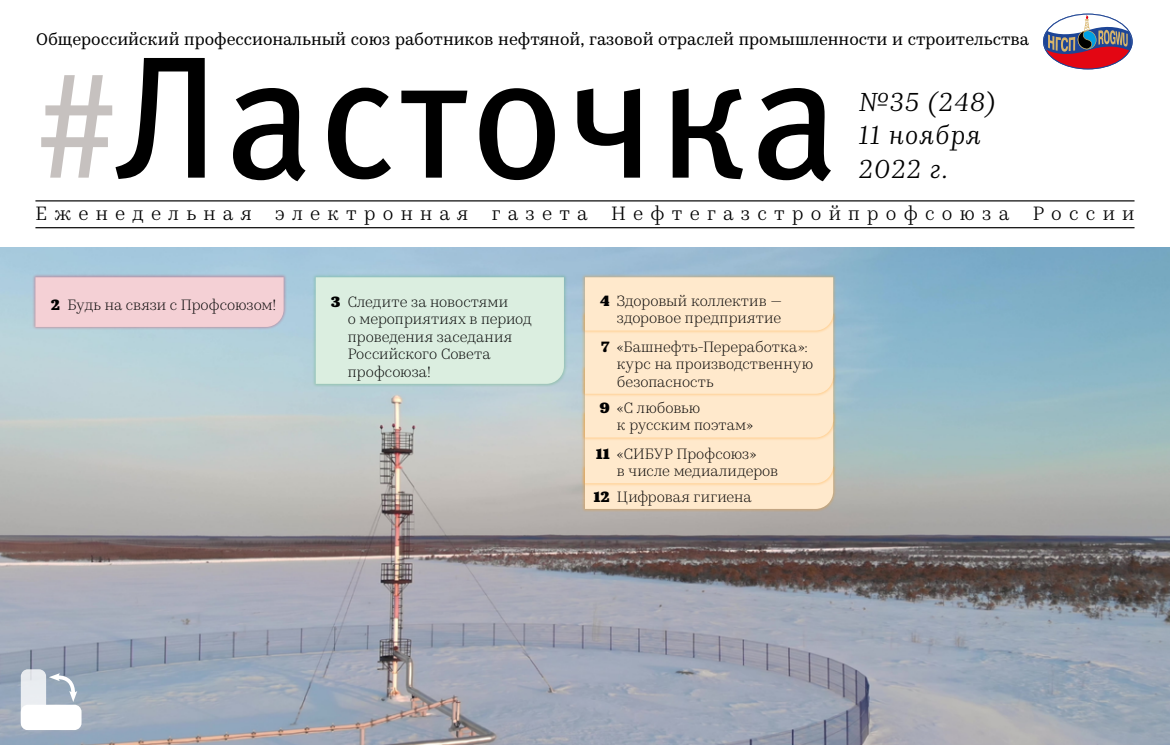
<style>
.page{position:relative;width:1170px;height:745px;background:#fff}
.page>*{position:absolute;margin:0;border:0;box-sizing:border-box;transform-origin:0 0}
.t1{font:173.5px "Meta Pro";letter-spacing:.01em;color:#000}
.t2{font:italic 26.12px/33.4px "Kazimir Text";letter-spacing:.05em;color:#000}
.t3{font:19.38px "Kazimir Text";letter-spacing:.375em;color:#000}
.t4{font:16.88px "Kazimir Text";color:#000}
.t5{font:300 15px/17.5px "Kazimir Text";letter-spacing:.005em;color:#000}
.s1{font-size:144.62px;color:#c6c1bf}
.s2{font-weight:900}
</style>
<div class="page">
<svg style="left:1043px;top:13px;width:89px;height:57px"></svg>
<div style="left:1040px;top:11px;width:94px;height:61px;border:1px solid #fff;border-radius:50%"></div>
<hr style="left:35px;top:200px;width:1099px;height:1px;background:#000">
<hr style="left:35px;top:227px;width:1099px;height:1px;background:#000">
<img style="left:0;top:247px;width:1169px;height:497px">
<div style="left:32px;top:273px;width:255px;height:57px;background:#c8142d;opacity:.3"></div>
<div style="left:35px;top:277px;width:248px;height:50px;background:#f4d0d5"></div>
<div style="left:581px;top:464px;width:255px;height:48px;background:#ff9000;opacity:.3"></div>
<div style="left:581px;top:311px;width:255px;height:85px;background:#ff9000;opacity:.3"></div>
<div style="left:581px;top:273px;width:255px;height:60px;background:#ff9000;opacity:.3"></div>
<div style="left:585px;top:277px;width:248px;height:231px;background:#ffe9cc"></div>
<div style="left:312px;top:273px;width:255px;height:114px;background:#4baa64;opacity:.3"></div>
<div style="left:316px;top:277px;width:248px;height:106px;background:#dbeee0"></div>
<svg style="left:49px;top:672px;width:28px;height:29px"></svg>
<div style="left:21px;top:668px;width:25px;height:61px;background:#e9edf1;border-radius:7px"></div>
<div style="left:21px;top:704px;width:60px;height:25px;background:#fff;border-radius:7px"></div>
<p class="t4" style="left:36px;top:27px;width:994px">Общероссийский профессиональный союз работников нефтяной, газовой отраслей промышленности и строительства</p>
<h1 class="t1" style="left:36px;top:-16px;width:805px"><span class="s1">#</span>Ласточка</h1>
<h2 class="t2" style="left:858px;top:83px;width:138px">№35 (248)<br>11 ноября</h2>
<h2 class="t2" style="left:858px;top:150px;width:90px">2022 г.</h2>
<p class="t3" style="left:35px;top:198px;width:1100px">Еженедельная электронная газета Нефтегазстройпрофcоюза России</p>
<p class="t5" style="left:51px;top:295px;width:227px"><span class="s2">2</span> Будь на связи с Профсоюзом!</p>
<p class="t5" style="left:347px;top:291px;width:185px;text-indent:-17px"><span class="s2">3</span> Следите за новостями<br>о мероприятиях в период проведения заседания<br>Российского Совета профсоюза!</p>
<p class="t5" style="left:600px;top:291px;width:184px;text-align:right"><span class="s2">4</span> Здоровый коллектив — здоровое предприятие</p>
<p class="t5" style="left:617px;top:336px;width:198px;text-indent:-16px"><span class="s2">7</span> «Башнефть-Переработка»: курс на производственную безопасность</p>
<p class="t5" style="left:617px;top:397px;width:138px;text-indent:-18px"><span class="s2">9</span> «С любовью<br>к русским поэтам»</p>
<p class="t5" style="left:617px;top:443px;width:163px;text-indent:-21px"><span class="s2">11</span> «СИБУР Профсоюз»<br>в числе медиалидеров</p>
<p class="t5" style="left:593px;top:486px;width:160px"><span class="s2">12</span> Цифровая гигиена</p>
</div>
